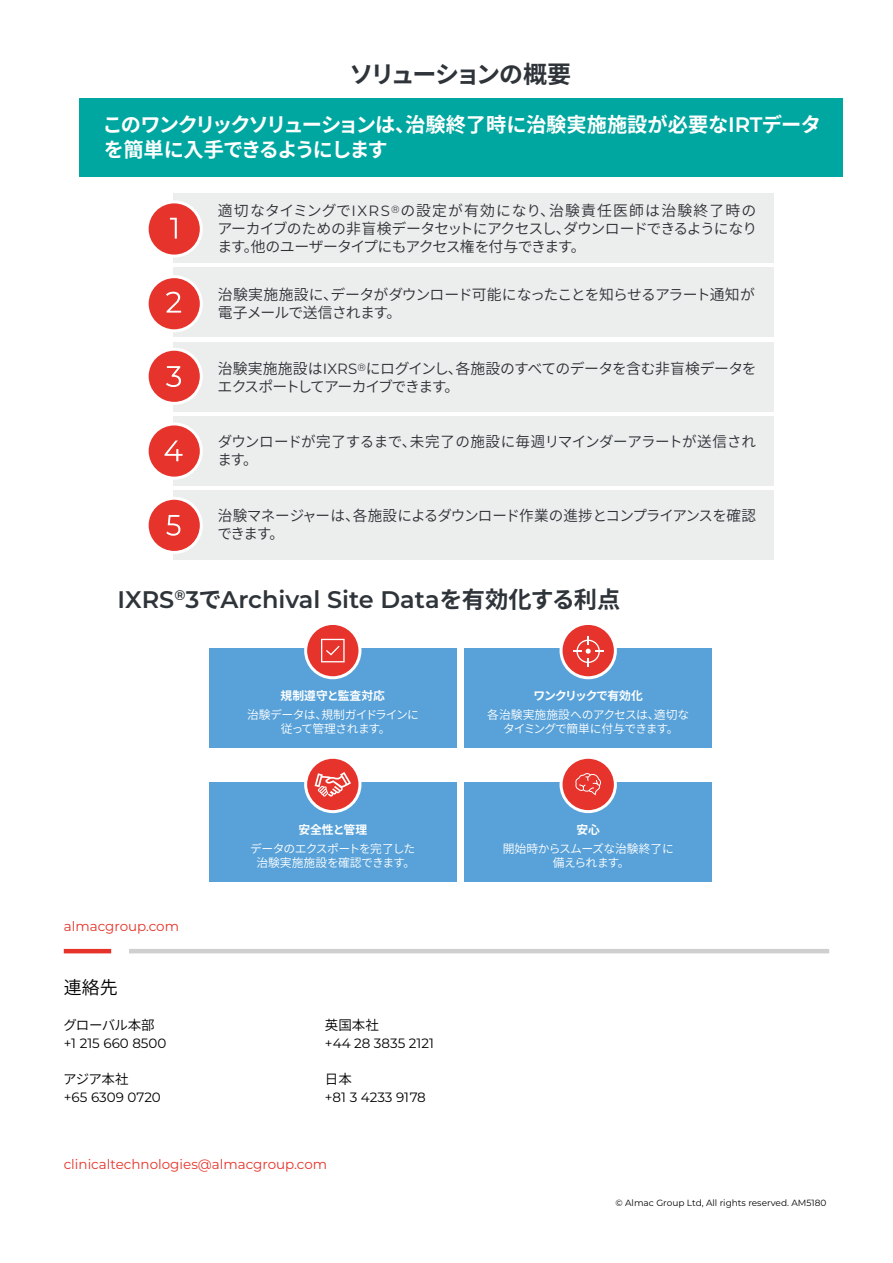
<style>
.page{position:relative;width:893px;height:1263px;background:#fff}
.page>*{position:absolute;margin:0;border:0;box-sizing:border-box;transform-origin:0 0}
.t1{font:600 24px "Montserrat";color:#2e3439}
.t2{font:700 24px "Noto Sans CJ Kjp";letter-spacing:-.09em;color:#2e3439}
.t3{font:700 20.25px/24.3px "Noto Sans CJ Kjp";letter-spacing:-.045em;color:#fff}
.t4{font:600 18px "Noto Sans CJ Kjp";color:#000}
.t5{font:600 14.85px/17.9px "Noto Sans CJ Kjp";letter-spacing:-.045em;color:#2d3237}
.t6{font:600 14.85px/17.9px "Noto Sans CJ Kjp";letter-spacing:-.025em;color:#2d3237}
.t7{font:13.5px "Montserrat";color:#e63329}
.t8{font:13.5px "Montserrat";color:#000}
.t9{font:600 13.5px "Noto Sans CJ Kjp";letter-spacing:-.015em;color:#000}
.t10{font:600 13.5px "Noto Sans CJ Kjp";letter-spacing:-.035em;color:#000}
.t11{font:600 11.85px/14.1px "Noto Sans CJ Kjp";letter-spacing:-.04em;color:#fff;text-align:center}
.t12{font:600 11.85px/14.1px "Noto Sans CJ Kjp";letter-spacing:-.065em;color:#fff;text-align:center}
.t13{font:700 11.85px "Noto Sans CJ Kjp";color:#fff}
.t14{font:700 11.85px "Noto Sans CJ Kjp";letter-spacing:-.095em;color:#fff}
.t15{font:9px "Montserrat";color:#000}
.s1{font-family:"Montserrat";font-weight:600;font-size:21px}
.s2{font-family:"Montserrat";font-weight:400}
.s3{font-family:"Noto Sans CJ Kjp";font-weight:700;font-size:23.25px}
</style>
<div class="page">
<div style="left:79px;top:98px;width:763px;height:79px;background:#00a7a0"></div>
<div style="left:174px;top:267px;width:600px;height:70px;background:#eceded"></div>
<div style="left:147px;top:277px;width:54px;height:54px;background:#e6332b;border-radius:50%"></div>
<div style="left:146px;top:275px;width:57px;height:57px;border:3px solid #fff;border-radius:50%"></div>
<svg style="left:166px;top:292px;width:15px;height:21px"></svg>
<div style="left:174px;top:416px;width:600px;height:70px;background:#eceded"></div>
<div style="left:147px;top:424px;width:54px;height:54px;background:#e6332b;border-radius:50%"></div>
<div style="left:146px;top:422px;width:57px;height:58px;border:3px solid #fff;border-radius:50%"></div>
<svg style="left:165px;top:440px;width:18px;height:21px"></svg>
<div style="left:174px;top:490px;width:600px;height:70px;background:#eceded"></div>
<div style="left:174px;top:193px;width:600px;height:70px;background:#eceded"></div>
<div style="left:147px;top:202px;width:54px;height:54px;background:#e6332b;border-radius:50%"></div>
<div style="left:146px;top:200px;width:57px;height:58px;border:3px solid #fff;border-radius:50%"></div>
<div style="left:147px;top:498px;width:54px;height:54px;background:#e6332b;border-radius:50%"></div>
<div style="left:146px;top:497px;width:57px;height:57px;border:3px solid #fff;border-radius:50%"></div>
<svg style="left:170px;top:218px;width:7px;height:21px"></svg>
<div style="left:174px;top:342px;width:600px;height:69px;background:#eceded"></div>
<div style="left:147px;top:349px;width:54px;height:54px;background:#e6332b;border-radius:50%"></div>
<div style="left:146px;top:348px;width:57px;height:57px;border:3px solid #fff;border-radius:50%"></div>
<svg style="left:166px;top:366px;width:15px;height:21px"></svg>
<svg style="left:166px;top:515px;width:14px;height:21px"></svg>
<div style="left:209px;top:649px;width:248px;height:99px;background:#58a2d9"></div>
<div style="left:464px;top:649px;width:248px;height:99px;background:#58a2d9"></div>
<div style="left:306px;top:623px;width:54px;height:55px;background:#e6332b;border-radius:50%"></div>
<div style="left:304px;top:622px;width:57px;height:57px;border:3px solid #fff;border-radius:50%"></div>
<svg style="left:561px;top:623px;width:54px;height:55px"></svg>
<div style="left:560px;top:622px;width:57px;height:57px;border:3px solid #fff;border-radius:50%"></div>
<div style="left:464px;top:782px;width:248px;height:100px;background:#58a2d9"></div>
<div style="left:561px;top:757px;width:54px;height:55px;background:#e6332b;border-radius:50%"></div>
<div style="left:560px;top:756px;width:57px;height:57px;border:3px solid #fff;border-radius:50%"></div>
<div style="left:209px;top:782px;width:248px;height:100px;background:#58a2d9"></div>
<div style="left:306px;top:757px;width:54px;height:55px;background:#e6332b;border-radius:50%"></div>
<div style="left:304px;top:756px;width:57px;height:57px;border:3px solid #fff;border-radius:50%"></div>
<svg style="left:321px;top:639px;width:24px;height:23px"></svg>
<svg style="left:575px;top:773px;width:26px;height:22px"></svg>
<svg style="left:573px;top:636px;width:31px;height:31px"></svg>
<svg style="left:315px;top:772px;width:36px;height:24px"></svg>
<hr style="left:129px;top:949px;width:700px;height:4px;background:#cfcfcf">
<hr style="left:64px;top:949px;width:47px;height:4px;background:#e63329">
<h1 class="t2" style="left:349px;top:61px;width:223px">ソリューションの概要</h1>
<h2 class="t3" style="left:102px;top:113px;width:720px">このワンクリックソリューションは、治験終了時に治験実施施設が必要な<span class="s1">IRT</span>データを簡単に入手できるようにします</h2>
<p class="t5" style="left:217px;top:202px;width:542px;text-align:justify">適切なタイミングで<span class="s2">IXRS</span><sup>®</sup>の設定が有効になり、治験責任医師は治験終了時のアーカイブのための非盲検データセットにアクセスし、ダウンロードできるようになります。他のユーザータイプにもアクセス権を付与できます。</p>
<p class="t5" style="left:218px;top:286px;width:539px">治験実施施設に、データがダウンロード可能になったことを知らせるアラート通知が電子メールで送信されます。</p>
<p class="t5" style="left:218px;top:360px;width:541px">治験実施施設は<span class="s2">IXRS</span><sup>®</sup>にログインし、各施設のすべてのデータを含む非盲検データをエクスポートしてアーカイブできます。</p>
<p class="t6" style="left:217px;top:433px;width:540px">ダウンロードが完了するまで、未完了の施設に毎週リマインダーアラートが送信されます。</p>
<p class="t5" style="left:217px;top:507px;width:540px">治験マネージャーは、各施設によるダウンロード作業の進捗とコンプライアンスを確認できます。</p>
<h1 class="t1" style="left:117px;top:582px;width:505px">IXRS<sup>®</sup>3<span class="s3">で</span>Archival Site Data<span class="s3">を有効化する利点</span></h1>
<p class="t13" style="left:281px;top:689px;width:106px">規制遵守と監査対応</p>
<p class="t12" style="left:247px;top:708px;width:173px">治験データは、規制ガイドラインに従って管理されます。</p>
<p class="t7" style="left:64px;top:917px;width:117px">almacgroup.com</p>
<p class="t4" style="left:64px;top:977px;width:55px">連絡先</p>
<p class="t10" style="left:64px;top:1017px;width:93px">グローバル本部</p>
<p class="t8" style="left:64px;top:1034px;width:104px">+1 215 660 8500</p>
<p class="t9" style="left:63px;top:1071px;width:67px">アジア本社</p>
<p class="t8" style="left:64px;top:1088px;width:99px">+65 6309 0720</p>
<p class="t13" style="left:298px;top:823px;width:70px">安全性と管理</p>
<p class="t11" style="left:250px;top:842px;width:167px">データのエクスポートを完了した治験実施施設を確認できます。</p>
<p class="t9" style="left:325px;top:1017px;width:55px">英国本社</p>
<p class="t8" style="left:325px;top:1034px;width:111px">+44 28 3835 2121</p>
<p class="t9" style="left:325px;top:1071px;width:28px">日本</p>
<p class="t8" style="left:325px;top:1088px;width:102px">+81 3 4233 9178</p>
<p class="t7" style="left:64px;top:1155px;width:265px">clinicaltechnologies@almacgroup.com</p>
<p class="t14" style="left:533px;top:689px;width:111px">ワンクリックで有効化</p>
<p class="t11" style="left:487px;top:708px;width:204px">各治験実施施設へのアクセスは、適切なタイミングで簡単に付与できます。</p>
<p class="t13" style="left:576px;top:823px;width:25px">安心</p>
<p class="t11" style="left:503px;top:842px;width:173px">開始時からスムーズな治験終了に備えられます。</p>
<p class="t15" style="left:615px;top:1197px;width:212px">© Almac Group Ltd, All rights reserved. AM5180</p>
</div>
